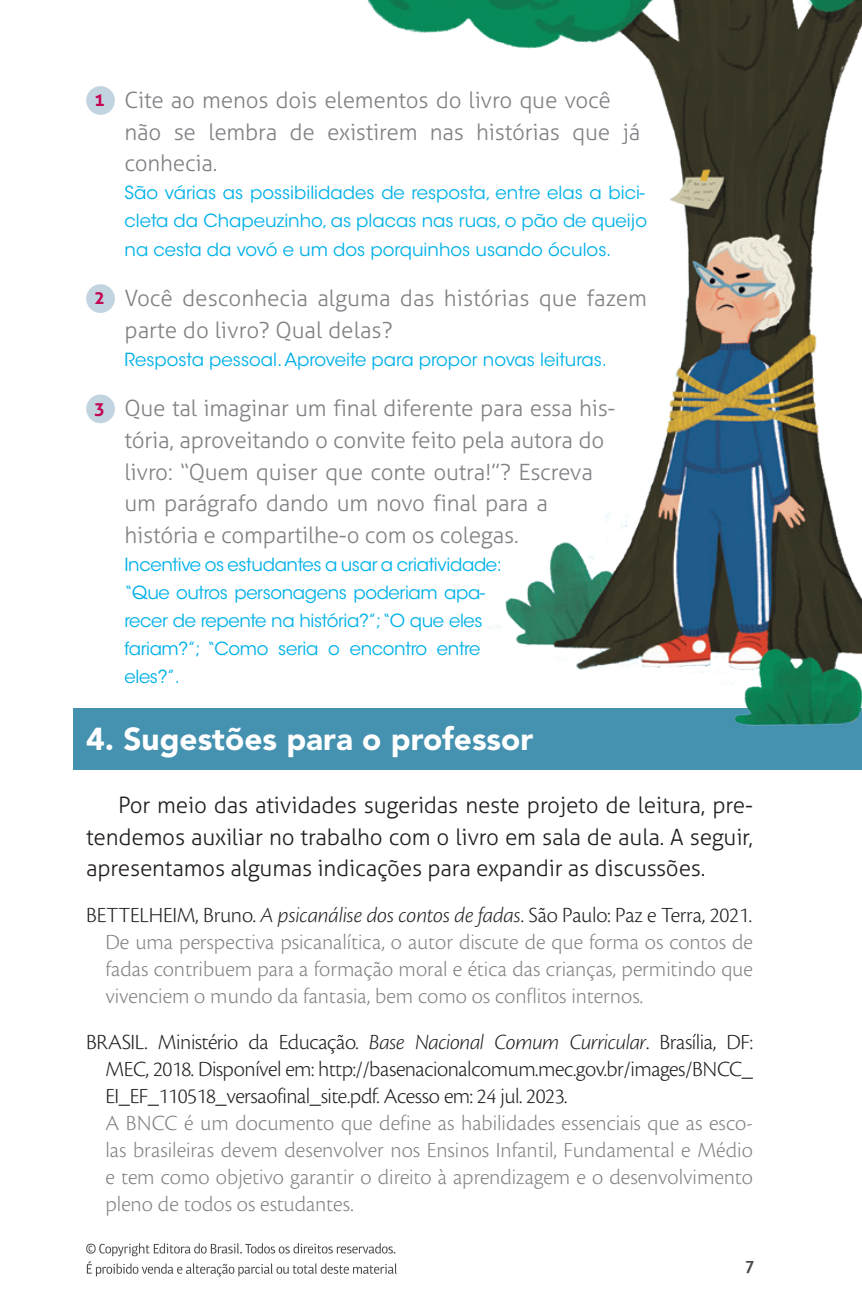
<style>
.page{position:relative;width:862px;height:1308px;background:#fff}
.page>*{position:absolute;margin:0;border:0;box-sizing:border-box;transform-origin:0 0}
.t1{font:900 31.5px "Avenir LT Std";color:#fff}
.t2{font:300 22.5px/27px "Cronos Pro";color:#808285;text-align:justify}
.t3{font:300 22.5px/31.5px "Aller";letter-spacing:-.01em;color:#808285}
.t4{font:300 22.5px/27px "Cronos Pro";letter-spacing:-.02em;color:#231f20;text-align:justify}
.t5{font:300 22.5px/31.5px "Aller";letter-spacing:-.01em;color:#231f20;text-align:justify}
.t6{font:18px/28.1px "ITC Avant Garde Std";color:#02b1e9}
.t7{font:18px/28.1px "ITC Avant Garde Std";letter-spacing:-.02em;color:#02b1e9}
.t8{font:500 18px "Highlander Std";color:#4b4c4d}
.s1{font-weight:700;font-size:18px;color:#c30552}
.s2{color:#231f20}
.s3{font-style:italic;color:#231f20}
.s4{font-style:italic}
</style>
<div class="page">
<svg style="left:86px;top:1243px;width:310px;height:33px"></svg>
<div style="left:73px;top:708px;width:788px;height:62px;background:#4492b0"></div>
<div style="left:86px;top:86px;width:29px;height:29px;background:#c3d4e1;border-radius:50%"></div>
<div style="left:86px;top:284px;width:29px;height:29px;background:#c3d4e1;border-radius:50%"></div>
<div style="left:86px;top:394px;width:29px;height:29px;background:#c3d4e1;border-radius:50%"></div>
<img style="left:367px;top:0;width:494px;height:726px">
<p class="t3" style="left:124px;top:84px;width:517px;text-indent:-30px"><span class="s1">1</span> Cite ao menos dois elementos do livro que você não se lembra de existirem nas histórias que já conhecia.</p>
<p class="t6" style="left:124px;top:179px;width:523px">São várias as possibilidades de resposta, entre elas a bici&shy;cleta da Chapeuzinho, as placas nas ruas, o pão de queijo na cesta da vovó e um dos porquinhos usando óculos.</p>
<p class="t3" style="left:124px;top:282px;width:523px;text-indent:-30px"><span class="s1">2</span> Você desconhecia alguma das histórias que fazem parte do livro? Qual delas?</p>
<p class="t6" style="left:124px;top:345px;width:483px">Resposta pessoal. Aproveite para propor novas leituras.</p>
<p class="t3" style="left:124px;top:393px;width:492px;text-indent:-30px"><span class="s1">3</span> Que tal imaginar um final diferente para essa his&shy;tória, aproveitando o convite feito pela autora do livro: “Quem quiser que conte outra!”? Escreva um parágrafo dando um novo final para a história e compartilhe-o com os colegas.</p>
<p class="t7" style="left:124px;top:550px;width:379px">Incentive os estudantes a usar a criatividade: “Que outros personagens poderiam apa&shy;recer de repente na história?”; “O que eles fariam?”; “Como seria o encontro entre eles?”.</p>
<h1 class="t1" style="left:86px;top:719px;width:448px">4. Sugestões para o professor</h1>
<p class="t5" style="left:86px;top:789px;width:668px;text-indent:32px">Por meio das atividades sugeridas neste projeto de leitura, pre&shy;tendemos auxiliar no trabalho com o livro em sala de aula. A seguir, apresentamos algumas indicações para expandir as discussões.</p>
<p class="t2" style="left:105px;top:901px;width:648px;text-indent:-19px"><span class="s2">BETTELHEIM, Bruno.</span> <span class="s3">A psicanálise dos contos de fadas</span><span class="s2">. São Paulo: Paz e Terra, 2021.<br></span>De uma perspectiva psicanalítica, o autor discute de que forma os contos de fadas contribuem para a formação moral e ética das crianças, permitindo que vivenciem o mundo da fantasia, bem como os conflitos internos.</p>
<p class="t4" style="left:105px;top:1028px;width:648px;text-indent:-19px">BRASIL. Ministério da Educação. <span class="s4">Base Nacional Comum Curricular</span>. Brasília, DF:<br>MEC, 2018. Disponível em: http://basenacionalcomum.mec.gov.br/images/BNCC_ EI_EF_110518_versaofinal_site.pdf. Acesso em: 24 jul. 2023.</p>
<p class="t2" style="left:105px;top:1109px;width:648px">A BNCC é um documento que define as habilidades essenciais que as esco&shy;las brasileiras devem desenvolver nos Ensinos Infantil, Fundamental e Médio e tem como objetivo garantir o direito à aprendizagem e o desenvolvimento pleno de todos os estudantes.</p>
<p class="t8" style="left:744px;top:1257px;width:11px">7</p>
</div>
